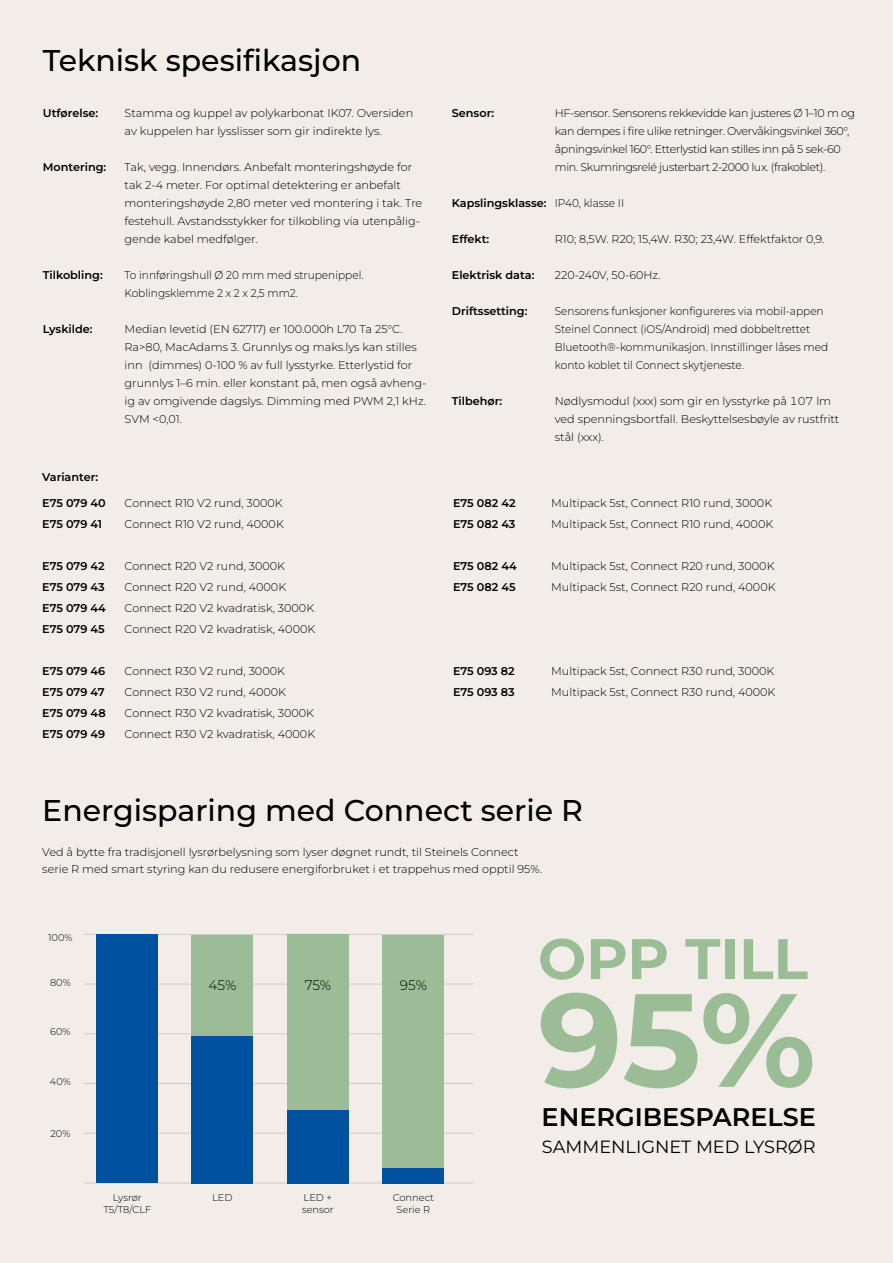
<style>
.page{position:relative;width:893px;height:1263px;background:#f2ede8}
.page>*{position:absolute;margin:0;border:0;box-sizing:border-box;transform-origin:0 0}
.t1{font:700 132.3px "Montserrat";color:#9bbd96}
.t2{font:700 57px "Montserrat";color:#9bbd96}
.t3{font:500 30px "Montserrat";color:#000}
.t4{font:600 25.5px "Montserrat";color:#000}
.t5{font:17.7px "Montserrat";color:#000}
.t6{font:300 13.8px "Montserrat";color:#000}
.t7{font:300 11.25px/18px "Montserrat";color:#000}
.t8{font:600 11.25px/21px "Montserrat";color:#000}
.t9{font:300 11.25px/18px "Montserrat";color:#000;scale:.94 1}
.t10{font:300 11.25px/18px "Montserrat";letter-spacing:-.03em;color:#000}
.t11{font:300 9.75px/11.9px "Montserrat";color:#000;text-align:center}
</style>
<div class="page">
<hr style="left:84px;top:1182px;width:390px;height:1px;background:#d1cbc6">
<hr style="left:84px;top:1133px;width:390px;height:1px;background:#d1cbc6">
<hr style="left:84px;top:1083px;width:390px;height:1px;background:#d1cbc6">
<hr style="left:84px;top:1033px;width:390px;height:1px;background:#d1cbc6">
<hr style="left:84px;top:984px;width:390px;height:1px;background:#d1cbc6">
<hr style="left:84px;top:934px;width:390px;height:1px;background:#d1cbc6">
<div style="left:97px;top:934px;width:61px;height:249px;background:#0051a0"></div>
<div style="left:192px;top:935px;width:61px;height:249px;background:#9abd96"></div>
<div style="left:192px;top:1036px;width:61px;height:148px;background:#0051a0"></div>
<div style="left:287px;top:934px;width:61px;height:248px;background:#9abd96"></div>
<div style="left:287px;top:1110px;width:61px;height:74px;background:#0051a0"></div>
<div style="left:383px;top:935px;width:61px;height:249px;background:#9abd96"></div>
<div style="left:383px;top:1168px;width:61px;height:16px;background:#0051a0"></div>
<h3 class="t3" style="left:43px;top:41px;width:320px">Teknisk spesifikasjon</h3>
<p class="t8" style="left:43px;top:102px;width:57px">Utførelse:</p>
<p class="t8" style="left:43px;top:156px;width:65px">Montering:</p>
<p class="t8" style="left:43px;top:264px;width:61px">Tilkobling:</p>
<p class="t8" style="left:43px;top:318px;width:51px">Lyskilde:</p>
<p class="t7" style="left:125px;top:104px;width:290px">Stamma og kuppel av polykarbonat IK07. Oversiden av kuppelen har lysslisser som gir indirekte lys.</p>
<p class="t7" style="left:125px;top:158px;width:299px">Tak, vegg. Innendørs. Anbefalt monteringshøyde for tak 2-4 meter. For optimal detektering er anbefalt monteringshøyde 2,80 meter ved montering i tak. Tre festehull. Avstandsstykker for tilkobling via utenpålig&shy;gende kabel medfølger.</p>
<p class="t9" style="left:125px;top:266px;width:256px">To innføringshull Ø 20 mm med strupenippel.<br>Koblingsklemme 2 x 2 x 2,5 mm2.</p>
<p class="t7" style="left:125px;top:320px;width:303px">Median levetid (EN 62717) er 100.000h L70 Ta 25°C.<br>Ra&gt;80, MacAdams 3. Grunnlys og maks.lys kan stilles inn (dimmes) 0-100 % av full lysstyrke. Etterlystid for grunnlys 1–6 min. eller konstant på, men også avheng&shy;ig av omgivende dagslys. Dimming med PWM 2,1 kHz.<br>SVM &lt;0,01.</p>
<p class="t8" style="left:42px;top:466px;width:57px">Varianter:</p>
<p class="t8" style="left:42px;top:492px;width:65px">E75 079 40<br>E75 079 41</p>
<p class="t8" style="left:42px;top:555px;width:65px;text-align:justify">E75 079 42<br>E75 079 43<br>E75 079 44<br>E75 079 45</p>
<p class="t8" style="left:42px;top:660px;width:65px;text-align:justify">E75 079 46<br>E75 079 47<br>E75 079 48<br>E75 079 49</p>
<p class="t7" style="left:125px;top:493px;width:161px;line-height:21px">Connect R10 V2 rund, 3000K<br>Connect R10 V2 rund, 4000K</p>
<p class="t7" style="left:125px;top:556px;width:192px;line-height:21px">Connect R20 V2 rund, 3000K<br>Connect R20 V2 rund, 4000K<br>Connect R20 V2 kvadratisk, 3000K<br>Connect R20 V2 kvadratisk, 4000K</p>
<p class="t7" style="left:125px;top:661px;width:192px;line-height:21px">Connect R30 V2 rund, 3000K<br>Connect R30 V2 rund, 4000K<br>Connect R30 V2 kvadratisk, 3000K<br>Connect R30 V2 kvadratisk, 4000K</p>
<p class="t8" style="left:452px;top:102px;width:44px">Sensor:</p>
<p class="t8" style="left:452px;top:192px;width:96px">Kapslingsklasse:</p>
<p class="t8" style="left:452px;top:228px;width:39px">Effekt:</p>
<p class="t8" style="left:452px;top:264px;width:84px">Elektrisk data:</p>
<p class="t8" style="left:452px;top:300px;width:77px">Driftssetting:</p>
<p class="t8" style="left:452px;top:390px;width:52px">Tilbehør:</p>
<p class="t10" style="left:555px;top:104px;width:302px">HF-sensor. Sensorens rekkevidde kan justeres Ø 1–10 m og kan dempes i fire ulike retninger. Overvåkingsvinkel 360°, åpningsvinkel 160°. Etterlystid kan stilles inn på 5 sek-60 min. Skumringsrelé justerbart 2-2000 lux. (frakoblet).</p>
<p class="t9" style="left:555px;top:194px;width:75px">IP40, klasse II</p>
<p class="t7" style="left:555px;top:230px;width:271px">R10; 8,5W. R20; 15,4W. R30; 23,4W. Effektfaktor 0,9.</p>
<p class="t7" style="left:555px;top:266px;width:107px">220-240V, 50-60Hz.</p>
<p class="t9" style="left:555px;top:302px;width:292px">Sensorens funksjoner konfigureres via mobil-appen Steinel Connect (iOS/Android) med dobbeltrettet Bluetooth®-kommunikasjon. Innstillinger låses med konto koblet til Connect skytjeneste.</p>
<p class="t7" style="left:555px;top:392px;width:286px">Nødlysmodul (xxx) som gir en lysstyrke på 107 lm ved spenningsbortfall. Beskyttelsesbøyle av rustfritt stål (xxx).</p>
<p class="t8" style="left:453px;top:492px;width:64px">E75 082 42<br>E75 082 43</p>
<p class="t8" style="left:453px;top:555px;width:65px">E75 082 44<br>E75 082 45</p>
<p class="t8" style="left:453px;top:661px;width:63px">E75 093 82<br>E75 093 83</p>
<p class="t7" style="left:551px;top:493px;width:224px;line-height:21px">Multipack 5st, Connect R10 rund, 3000K<br>Multipack 5st, Connect R10 rund, 4000K</p>
<p class="t7" style="left:551px;top:556px;width:226px;line-height:21px">Multipack 5st, Connect R20 rund, 3000K<br>Multipack 5st, Connect R20 rund, 4000K</p>
<p class="t7" style="left:551px;top:661px;width:226px;line-height:21px">Multipack 5st, Connect R30 rund, 3000K<br>Multipack 5st, Connect R30 rund, 4000K</p>
<h3 class="t3" style="left:42px;top:790px;width:542px">Energisparing med Connect serie R</h3>
<p class="t7" style="left:42px;top:843px;width:501px;line-height:16.5px">Ved å bytte fra tradisjonell lysrørbelysning som lyser døgnet rundt, til Steinels Connect serie R med smart styring kan du redusere energiforbruket i et trappehus med opptil 95%.</p>
<p class="t11" style="left:48px;top:931px;width:26px">100%</p>
<p class="t11" style="left:50px;top:977px;width:22px">80%</p>
<p class="t11" style="left:50px;top:1026px;width:22px">60%</p>
<p class="t11" style="left:50px;top:1075px;width:22px">40%</p>
<p class="t11" style="left:50px;top:1127px;width:21px">20%</p>
<p class="t6" style="left:209px;top:976px;width:29px">45%</p>
<p class="t6" style="left:305px;top:976px;width:28px">75%</p>
<p class="t6" style="left:400px;top:976px;width:29px">95%</p>
<p class="t11" style="left:103px;top:1191px;width:49px">Lysrør<br>T5/T8/CLF</p>
<p class="t11" style="left:212px;top:1191px;width:22px">LED</p>
<p class="t11" style="left:302px;top:1191px;width:33px;text-align:left">LED + sensor</p>
<p class="t11" style="left:393px;top:1191px;width:43px">Connect<br>Serie R</p>
<h2 class="t2" style="left:538px;top:921px;width:271px">OPP TILL</h2>
<h1 class="t1" style="left:538px;top:952px;width:279px">95%</h1>
<h3 class="t4" style="left:542px;top:1100px;width:276px">ENERGIBESPARELSE</h3>
<h3 class="t5" style="left:542px;top:1135px;width:275px">SAMMENLIGNET MED LYSRØR</h3>
</div>
